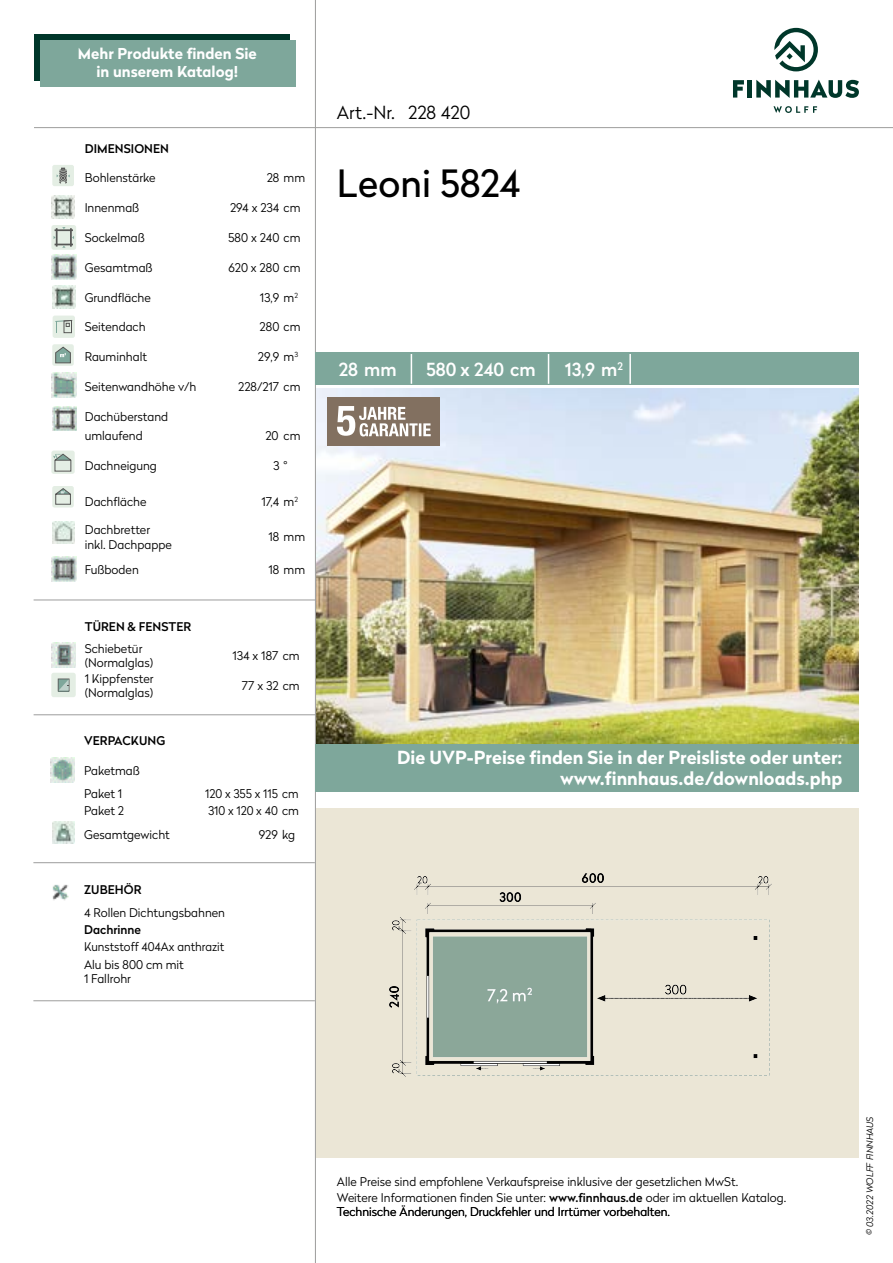
<style>
.page{position:relative;width:893px;height:1263px;background:#fff}
.page>*{position:absolute;margin:0;border:0;box-sizing:border-box;transform-origin:0 0}
.t1{font:37.5px "Radikal";color:#000}
.t2{font:700 18px/21.6px "Radikal";color:#fff;text-align:right}
.t3{font:500 18px "Radikal";color:#fff}
.t4{font:300 18px "Radikal";color:#000}
.t5{font:700 15px/18px "Radikal";color:#fff;text-align:center}
.t6{font:300 12px/14.4px "Radikal";color:#000}
.t7{font:500 12px "Radikal";letter-spacing:.005em;color:#000}
.t8{font:italic 300 9px "Radikal";color:#000}
.s1{font-weight:500}
</style>
<div class="page">
<div style="left:34px;top:34px;width:255px;height:46px;background:#00372a"></div>
<hr style="left:316px;top:127px;width:577px;height:1px;background:#9d9d9c">
<hr style="left:315px;top:0;width:1px;height:1263px;background:#9d9d9c">
<div style="left:40px;top:41px;width:255px;height:46px;background:#7ea79b"></div>
<div style="left:316px;top:808px;width:543px;height:350px;background:#ebe6d6"></div>
<div style="left:315px;top:352px;width:544px;height:32px;background:#7ea79b"></div>
<img style="left:316px;top:388px;width:543px;height:356px">
<div style="left:328px;top:397px;width:112px;height:48px;background:#827060"></div>
<svg style="left:337px;top:406px;width:94px;height:30px"></svg>
<hr style="left:411px;top:354px;width:1px;height:30px;background:#fff">
<hr style="left:548px;top:354px;width:1px;height:30px;background:#fff">
<hr style="left:629px;top:354px;width:2px;height:30px;background:#fff">
<img style="left:52px;top:643px;width:24px;height:24px">
<div style="left:52px;top:673px;width:24px;height:24px;background:#e4eee4;border-radius:3px"></div>
<svg style="left:58px;top:678px;width:12px;height:13px"></svg>
<div style="left:52px;top:165px;width:22px;height:21px;background:#e4eee4;border-radius:2px"></div>
<svg style="left:57px;top:168px;width:13px;height:15px"></svg>
<img style="left:52px;top:195px;width:23px;height:23px">
<div style="left:51px;top:225px;width:25px;height:25px;background:#e4eee4;border-radius:3px"></div>
<svg style="left:54px;top:227px;width:20px;height:21px"></svg>
<img style="left:52px;top:255px;width:24px;height:24px">
<img style="left:53px;top:285px;width:22px;height:23px">
<div style="left:53px;top:316px;width:22px;height:22px;background:#e4eee4;border-radius:2px"></div>
<svg style="left:55px;top:320px;width:18px;height:13px"></svg>
<div style="left:64px;top:320px;width:8px;height:13px;border:1px solid #575756"></div>
<div style="left:52px;top:344px;width:22px;height:22px;background:#e4eee4;border-radius:2px"></div>
<svg style="left:55px;top:346px;width:16px;height:18px"></svg>
<img style="left:51px;top:373px;width:26px;height:25px">
<img style="left:53px;top:407px;width:24px;height:24px">
<div style="left:51px;top:451px;width:24px;height:23px;background:#e4eee4;border-radius:2px"></div>
<svg style="left:53px;top:453px;width:19px;height:19px"></svg>
<div style="left:52px;top:486px;width:22px;height:21px;background:#e4eee4;border-radius:2px"></div>
<svg style="left:55px;top:488px;width:16px;height:17px"></svg>
<img style="left:52px;top:521px;width:22px;height:22px">
<img style="left:52px;top:557px;width:24px;height:25px">
<img style="left:52px;top:884px;width:17px;height:17px">
<img style="left:50px;top:757px;width:25px;height:25px">
<img style="left:53px;top:822px;width:21px;height:21px">
<hr style="left:34px;top:600px;width:282px;height:1px;background:#9d9d9c">
<hr style="left:34px;top:714px;width:282px;height:1px;background:#9d9d9c">
<hr style="left:33px;top:1000px;width:282px;height:1px;background:#9d9d9c">
<hr style="left:34px;top:127px;width:281px;height:1px;background:#9d9d9c">
<hr style="left:33px;top:862px;width:282px;height:1px;background:#9d9d9c">
<div style="left:316px;top:744px;width:543px;height:48px;background:#7ea79b"></div>
<svg style="left:774px;top:28px;width:44px;height:43px"></svg>
<svg style="left:773px;top:106px;width:44px;height:7px"></svg>
<svg style="left:733px;top:80px;width:11px;height:18px"></svg>
<hr style="left:748px;top:80px;width:4px;height:18px;background:#00372a">
<svg style="left:756px;top:80px;width:103px;height:18px"></svg>
<img style="left:390px;top:873px;width:382px;height:204px">
<p class="t5" style="left:78px;top:44px;width:181px">Mehr Produkte finden Sie in unserem Katalog!</p>
<p class="t7" style="left:85px;top:140px;width:86px">DIMENSIONEN</p>
<p class="t6" style="left:85px;top:170px;width:72px">Bohlenstärke</p>
<p class="t6" style="left:267px;top:170px;width:40px">28 mm</p>
<p class="t6" style="left:85px;top:200px;width:56px">Innenmaß</p>
<p class="t6" style="left:230px;top:200px;width:72px">294 x 234 cm</p>
<p class="t6" style="left:85px;top:230px;width:62px">Sockelmaß</p>
<p class="t6" style="left:228px;top:230px;width:74px">580 x 240 cm</p>
<p class="t6" style="left:85px;top:260px;width:69px">Gesamtmaß</p>
<p class="t6" style="left:229px;top:260px;width:73px">620 x 280 cm</p>
<p class="t6" style="left:85px;top:289px;width:68px">Grundfläche</p>
<p class="t6" style="left:260px;top:289px;width:40px">13,9 m<sup>2</sup></p>
<p class="t6" style="left:85px;top:319px;width:62px">Seitendach</p>
<p class="t6" style="left:260px;top:319px;width:42px">280 cm</p>
<p class="t6" style="left:85px;top:349px;width:64px">Rauminhalt</p>
<p class="t6" style="left:258px;top:349px;width:42px">29,9 m<sup>3</sup></p>
<p class="t6" style="left:85px;top:379px;width:113px">Seitenwandhöhe v/h</p>
<p class="t6" style="left:238px;top:379px;width:64px">228/217 cm</p>
<p class="t6" style="left:85px;top:406px;width:85px;line-height:19.5px">Dachüberstand umlaufend</p>
<p class="t6" style="left:265px;top:428px;width:37px">20 cm</p>
<p class="t6" style="left:85px;top:458px;width:74px">Dachneigung</p>
<p class="t6" style="left:273px;top:458px;width:16px">3 °</p>
<p class="t6" style="left:85px;top:494px;width:63px">Dachfläche</p>
<p class="t6" style="left:261px;top:494px;width:38px">17,4 m<sup>2</sup></p>
<p class="t6" style="left:85px;top:522px;width:89px">Dachbretter inkl. Dachpappe</p>
<p class="t6" style="left:269px;top:529px;width:38px">18 mm</p>
<p class="t6" style="left:85px;top:562px;width:56px">Fußboden</p>
<p class="t6" style="left:269px;top:562px;width:38px">18 mm</p>
<p class="t7" style="left:85px;top:618px;width:108px">TÜREN &amp; FENSTER</p>
<p class="t6" style="left:85px;top:640px;width:70px">Schiebetür (Normalglas)</p>
<p class="t6" style="left:233px;top:648px;width:69px">134 x 187 cm</p>
<p class="t6" style="left:85px;top:670px;width:70px">1 Kippfenster (Normalglas)</p>
<p class="t6" style="left:242px;top:677px;width:59px">77 x 32 cm</p>
<p class="t7" style="left:84px;top:732px;width:83px">VERPACKUNG</p>
<p class="t6" style="left:84px;top:758px;width:57px;line-height:23.4px">Paketmaß<br>Paket 1</p>
<p class="t6" style="left:205px;top:786px;width:95px">120 x 355 x 115 cm</p>
<p class="t6" style="left:84px;top:803px;width:42px">Paket 2</p>
<p class="t6" style="left:208px;top:803px;width:92px">310 x 120 x 40 cm</p>
<p class="t6" style="left:84px;top:827px;width:87px">Gesamtgewicht</p>
<p class="t6" style="left:259px;top:827px;width:38px">929 kg</p>
<p class="t7" style="left:84px;top:880px;width:59px">ZUBEHÖR</p>
<p class="t6" style="left:84px;top:905px;width:143px">4 Rollen Dichtungsbahnen</p>
<p class="t7" style="left:84px;top:921px;width:59px">Dachrinne</p>
<p class="t6" style="left:84px;top:938px;width:142px;line-height:17.1px">Kunststoff 404Ax anthrazit<br>Alu bis 800 cm mit</p>
<p class="t6" style="left:84px;top:971px;width:48px">1 Fallrohr</p>
<h2 class="t4" style="left:337px;top:100px;width:135px">Art.-Nr. 228 420</h2>
<h1 class="t1" style="left:337px;top:157px;width:185px">Leoni 5824</h1>
<h2 class="t3" style="left:339px;top:356px;width:59px">28 mm</h2>
<h2 class="t3" style="left:426px;top:356px;width:111px">580 x 240 cm</h2>
<h2 class="t3" style="left:565px;top:356px;width:60px">13,9 m<sup>2</sup></h2>
<h2 class="t2" style="left:397px;top:745px;width:447px">Die UVP-Preise finden Sie in der Preisliste oder unter: www.finnhaus.de/downloads.php</h2>
<p class="t6" style="left:337px;top:1174px;width:403px">Alle Preise sind empfohlene Verkaufspreise inklusive der gesetzlichen MwSt.</p>
<p class="t6" style="left:337px;top:1190px;width:451px">Weitere Informationen finden Sie unter: <span class="s1">www.finnhaus.de</span> oder im aktuellen Katalog.<br>Technische Änderungen, Druckfehler und Irrtümer vorbehalten.</p>
<p class="t8" style="left:864px;top:1235px;width:120px;rotate:-90deg">© 03.2022 WOLFF FINNHAUS</p>
</div>
